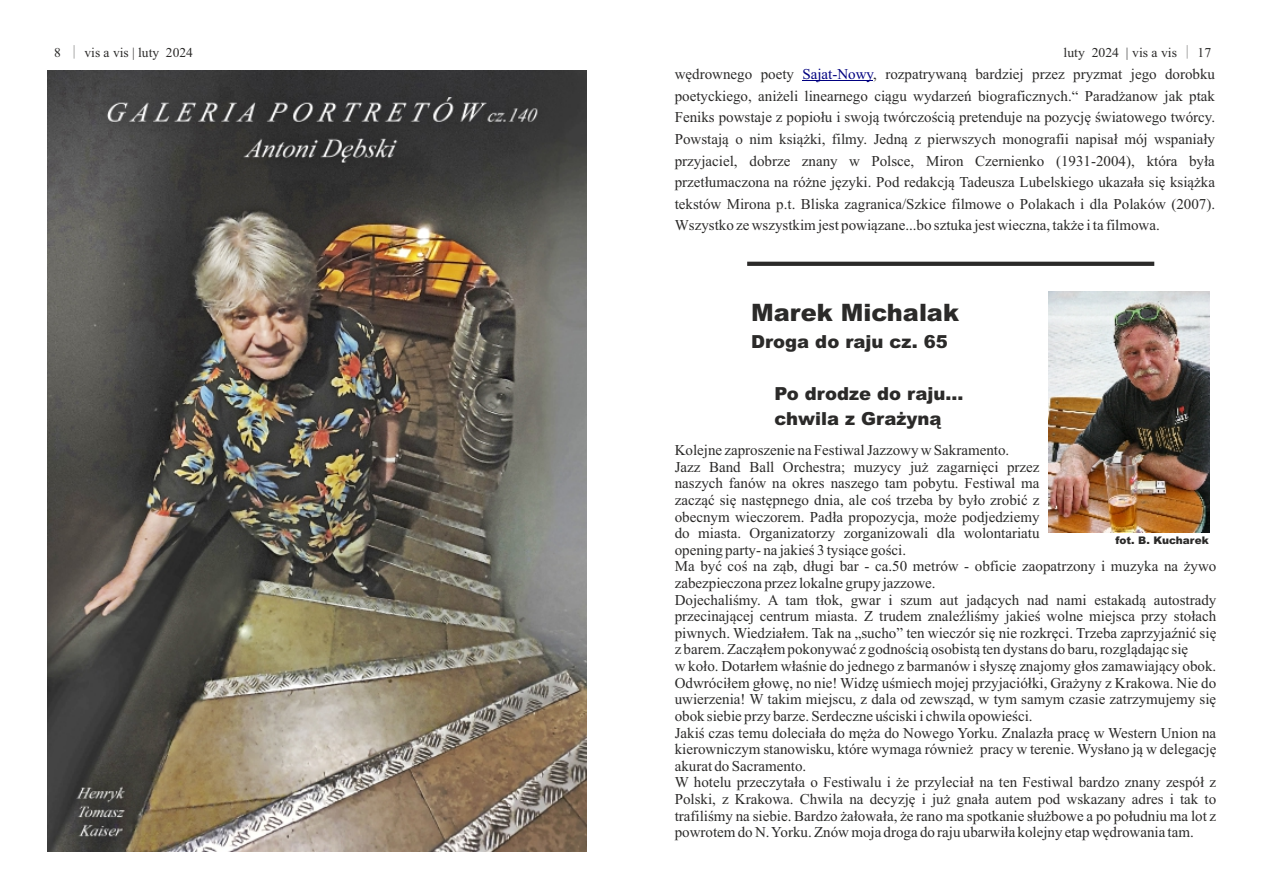
<style>
.page{position:relative;width:1263px;height:893px;background:#fff}
.page>*{position:absolute;margin:0;border:0;box-sizing:border-box;transform-origin:0 0}
.t1{font:900 24px "Arial";color:#2b2a29}
.t2{font:900 18px/25.3px "Arial";color:#2b2a29}
.t3{font:15px/16.6px "Times New Roman";color:#2b2a29}
.t4{font:13.5px "Times New Roman";color:#2b2a29}
.t5{font:900 10.5px "Arial";color:#2b2a29}
.s1{font-family:"Adobe Fangsong Std"}
.s2{color:#000080}
</style>
<div class="page">
<img style="left:1048px;top:291px;width:161px;height:242px">
<img style="left:48px;top:71px;width:538px;height:780px">
<svg style="left:747px;top:262px;width:407px;height:4px;background:#2f2e2d"></svg>
<hr style="left:802px;top:81px;width:71px;height:1px;background:#000080">
<p class="t4" style="left:54px;top:48px;width:140px">8 <span class="s1">│</span> vis a vis | luty 2024</p>
<p class="t4" style="left:1063px;top:48px;width:149px">luty 2024 | vis a vis <span class="s1">│</span> 17</p>
<p class="t3" style="left:675px;top:65px;width:542px;line-height:21.6px;text-align:justify">wędrownego poety <span class="s2">Sajat-Nowy</span>, rozpatrywaną bardziej przez pryzmat jego dorobku poetyckiego, aniżeli linearnego ciągu wydarzeń biograficznych.“ Paradżanow jak ptak Feniks powstaje z popiołu i swoją twórczością pretenduje na pozycję światowego twórcy.<br>Powstają o nim książki, filmy. Jedną z pierwszych monografii napisał mój wspaniały przyjaciel, dobrze znany w Polsce, Miron Czernienko (1931-2004), która była przetłumaczona na różne języki. Pod redakcją Tadeusza Lubelskiego ukazała się książka tekstów Mirona p.t. Bliska zagranica/Szkice filmowe o Polakach i dla Polaków (2007).<br>Wszystko ze wszystkim jest powiązane...bo sztuka jest wieczna, także i ta filmowa.</p>
<h1 class="t1" style="left:751px;top:304px;width:209px">Marek Michalak</h1>
<p class="t2" style="left:751px;top:331px;width:198px">Droga do raju cz. 65</p>
<p class="t2" style="left:774px;top:382px;width:190px">Po drodze do raju... chwila z Grażyną</p>
<p class="t3" style="left:675px;top:443px;width:543px">Kolejne zaproszenie na Festiwal Jazzowy w Sakramento.<br>Jazz Band Ball Orchestra; muzycy już zagarnięci przez<br>naszych fanów na okres naszego tam pobytu. Festiwal ma<br>zacząć się następnego dnia, ale coś trzeba by było zrobić z<br>obecnym wieczorem. Padła propozycja, może podjedziemy<br>do miasta. Organizatorzy zorganizowali dla wolontariatu<br>opening party- na jakieś 3 tysiące gości.<br>Ma być coś na ząb, długi bar - ca.50 metrów - obficie zaopatrzony i muzyka na żywo zabezpieczona przez lokalne grupy jazzowe.<br>Dojechaliśmy. A tam tłok, gwar i szum aut jadących nad nami estakadą autostrady przecinającej centrum miasta. Z trudem znaleźliśmy jakieś wolne miejsca przy stołach piwnych. Wiedziałem. Tak na „sucho” ten wieczór się nie rozkręci. Trzeba zaprzyjaźnić się z barem. Zacząłem pokonywać z godnością osobistą ten dystans do baru, rozglądając się<br>w koło. Dotarłem właśnie do jednego z barmanów i słyszę znajomy głos zamawiający obok.<br>Odwróciłem głowę, no nie! Widzę uśmiech mojej przyjaciółki, Grażyny z Krakowa. Nie do uwierzenia! W takim miejscu, z dala od zewsząd, w tym samym czasie zatrzymujemy się obok siebie przy barze. Serdeczne uściski i chwila opowieści.<br>Jakiś czas temu doleciała do męża do Nowego Yorku. Znalazła pracę w Western Union na kierowniczym stanowisku, które wymaga również pracy w terenie. Wysłano ją w delegację akurat do Sacramento.<br>W hotelu przeczytała o Festiwalu i że przyleciał na ten Festiwal bardzo znany zespół z Polski, z Krakowa. Chwila na decyzję i już gnała autem pod wskazany adres i tak to trafiliśmy na siebie. Bardzo żałowała, że rano ma spotkanie służbowe a po południu ma lot z powrotem do N. Yorku. Znów moja droga do raju ubarwiła kolejny etap wędrowania tam.</p>
<p class="t5" style="left:1116px;top:537px;width:95px">fot. B. Kucharek</p>
</div>
